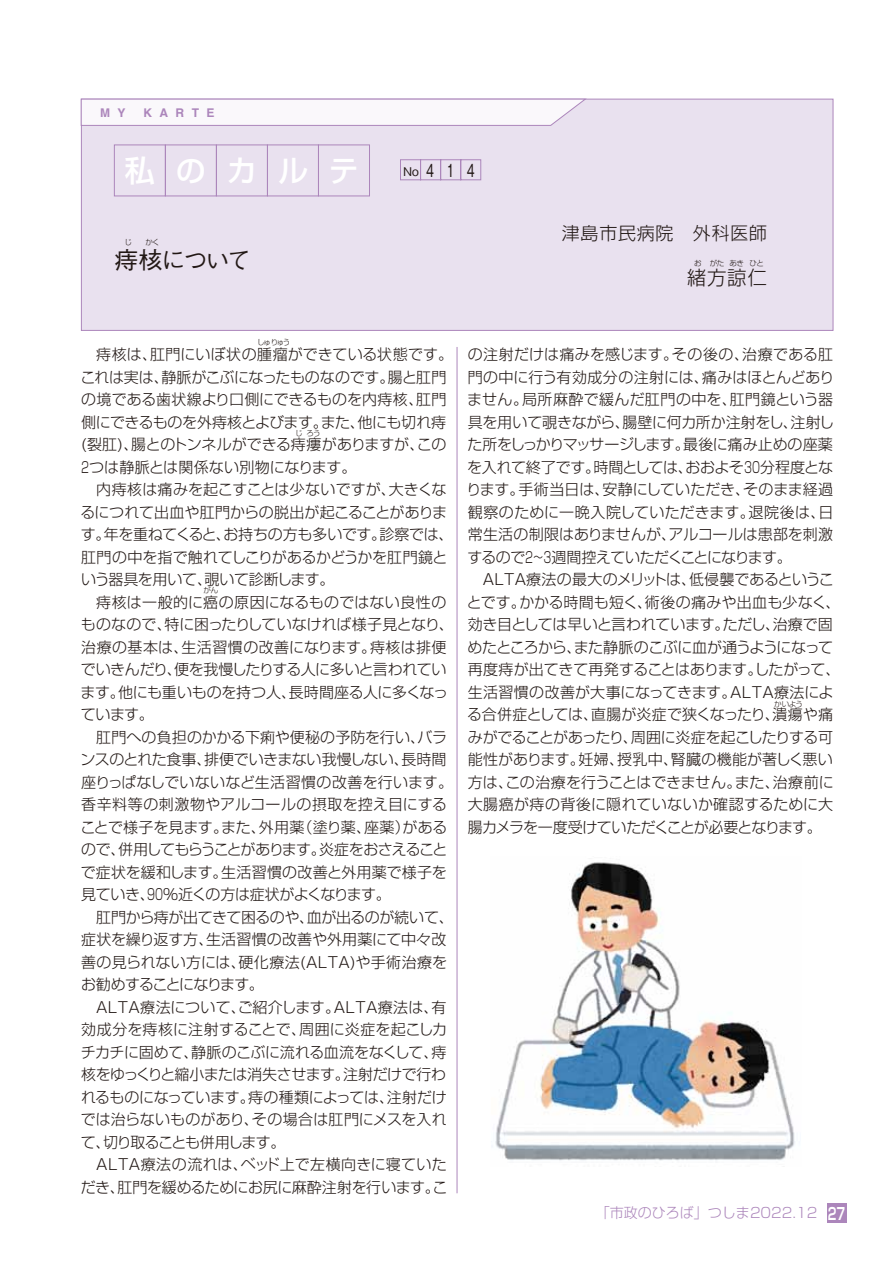
<style>
.page{position:relative;width:893px;height:1263px;background:#fff}
.page>*{position:absolute;margin:0;border:0;box-sizing:border-box;transform-origin:0 0}
.t1{font:500 30px "Shin Go Pr 6";letter-spacing:.7em;color:#fff}
.t2{font:500 24px "Gothic BBB Pr 6";letter-spacing:-.08em;color:#221815}
.t3{font:300 19.5px "Shin Go Pr 6";color:#221815}
.t4{font:300 18px "Shin Go Pr 6";letter-spacing:.04em;color:#221815}
.t5{font:500 18px "Gothic BBB Pr 6";color:#221815;scale:.7 1}
.t6{font:300 15px/22.5px "Shin Go Pr 6";letter-spacing:-.01em;color:#221815}
.t7{font:300 14.1px "Shin Go Pr 6";color:#ac86bb}
.t8{font:700 12px "Helvetica";letter-spacing:.62em;color:#ac86bb}
.t9{font:300 7.5px "Shin Go Pr 6";letter-spacing:-.09em;color:#221815}
.s1{font-size:12px}
.s2{font-family:"Shin Go Pr 6 De";font-weight:700;font-size:16.5px;color:#fff}
</style>
<div class="page">
<div style="left:81px;top:99px;width:752px;height:232px;background:#e9e1ef;border:1px solid #ac86bb"></div>
<svg style="left:80px;top:98px;width:507px;height:28px;background:#f2edf5"></svg>
<svg style="left:400px;top:159px;width:82px;height:22px"></svg>
<div style="left:114px;top:144px;width:52px;height:52px;border:1px solid #ac86bb"></div>
<div style="left:165px;top:144px;width:52px;height:52px;border:1px solid #ac86bb"></div>
<div style="left:216px;top:144px;width:52px;height:52px;border:1px solid #ac86bb"></div>
<div style="left:267px;top:144px;width:52px;height:52px;border:1px solid #ac86bb"></div>
<div style="left:318px;top:144px;width:52px;height:52px;border:1px solid #ac86bb"></div>
<hr style="left:457px;top:347px;width:1px;height:846px;background:#ac86bb">
<img style="left:492px;top:862px;width:303px;height:299px">
<div style="left:827px;top:1203px;width:19px;height:19px;background:#ac86bb"></div>
<p class="t8" style="left:100px;top:103px;width:27px">M Y</p>
<p class="t8" style="left:143px;top:103px;width:73px">KARTE</p>
<h1 class="t1" style="left:125px;top:146px;width:236px">私のカルテ</h1>
<p class="t5" style="left:403px;top:155px;width:104px"><span class="s1">No</span>4 1 4</p>
<p class="t9" style="left:124px;top:236px;width:9px">じ</p>
<p class="t9" style="left:145px;top:236px;width:16px">かく</p>
<h2 class="t2" style="left:114px;top:240px;width:138px">痔核について</h2>
<p class="t4" style="left:562px;top:218px;width:207px">津島市民病院　外科医師</p>
<h3 class="t3" style="left:687px;top:261px;width:82px">緒方諒仁</h3>
<p class="t9" style="left:694px;top:257px;width:71px">お がた あき ひと</p>
<p class="t9" style="left:257px;top:336px;width:35px">しゅ りゅう</p>
<p class="t6" style="left:80px;top:342px;width:374px;text-indent:16px">痔核は、肛門にいぼ状の腫瘤ができている状態です。これは実は、静脈がこぶになったものなのです。腸と肛門の境である歯状線より口側にできるものを内痔核、肛門側にできるものを外痔核とよびます。また、他にも切れ痔(裂肛)、腸とのトンネルができる痔瘻がありますが、この<br>2つは静脈とは関係ない別物になります。</p>
<p class="t6" style="left:81px;top:477px;width:374px;text-indent:16px">内痔核は痛みを起こすことは少ないですが、大きくなるにつれて出血や肛門からの脱出が起こることがあります。年を重ねてくると、お持ちの方も多いです。診察では、肛門の中を指で触れてしこりがあるかどうかを肛門鏡という器具を用いて、覗いて診断します。</p>
<p class="t6" style="left:81px;top:589px;width:375px;text-indent:16px">痔核は一般的に癌の原因になるものではない良性のものなので、特に困ったりしていなければ様子見となり、治療の基本は、生活習慣の改善になります。痔核は排便でいきんだり、便を我慢したりする人に多いと言われています。他にも重いものを持つ人、長時間座る人に多くなっています。</p>
<p class="t6" style="left:80px;top:724px;width:374px;text-indent:16px">肛門への負担のかかる下痢や便秘の予防を行い、バランスのとれた食事、排便でいきまない我慢しない、長時間座りっぱなしでいないなど生活習慣の改善を行います。香辛料等の刺激物やアルコールの摂取を控え目にすることで様子を見ます。また、外用薬（塗り薬、座薬）があるので、併用してもらうことがあります。炎症をおさえることで症状を緩和します。生活習慣の改善と外用薬で様子を見ていき、90%近くの方は症状がよくなります。</p>
<p class="t6" style="left:81px;top:904px;width:374px;text-indent:15px">肛門から痔が出てきて困るのや、血が出るのが続いて、症状を繰り返す方、生活習慣の改善や外用薬にて中々改善の見られない方には、硬化療法(ALTA)や手術治療をお勧めすることになります。</p>
<p class="t6" style="left:81px;top:994px;width:368px;text-align:justify;text-indent:15px">ALTA療法について、ご紹介します。ALTA療法は、有効成分を痔核に注射することで、周囲に炎症を起こしカチカチに固めて、静脈のこぶに流れる血流をなくして、痔核をゆっくりと縮小または消失させます。注射だけで行われるものになっています。痔の種類によっては、注射だけでは治らないものがあり、その場合は肛門にメスを入れて、切り取ることも併用します。</p>
<p class="t6" style="left:81px;top:1152px;width:368px;text-align:right">ALTA療法の流れは、ベッド上で左横向きに寝ていただき、肛門を緩めるためにお尻に麻酔注射を行います。こ</p>
<p class="t9" style="left:295px;top:427px;width:27px">じ ろう</p>
<p class="t9" style="left:203px;top:584px;width:16px">がん</p>
<p class="t6" style="left:466px;top:342px;width:369px;text-align:justify">の注射だけは痛みを感じます。その後の、治療である肛門の中に行う有効成分の注射には、痛みはほとんどありません。局所麻酔で緩んだ肛門の中を、肛門鏡という器具を用いて覗きながら、腸壁に何カ所か注射をし、注射した所をしっかりマッサージします。最後に痛み止めの座薬を入れて終了です。時間としては、おおよそ30分程度となります。手術当日は、安静にしていただき、そのまま経過観察のために一晩入院していただきます。退院後は、日常生活の制限はありませんが、アルコールは患部を刺激するので2~3週間控えていただくことになります。</p>
<p class="t6" style="left:467px;top:567px;width:375px;text-indent:16px">ALTA療法の最大のメリットは、低侵襲であるということです。かかる時間も短く、術後の痛みや出血も少なく、効き目としては早いと言われています。ただし、治療で固めたところから、また静脈のこぶに血が通うようになって再度痔が出てきて再発することはあります。したがって、生活習慣の改善が大事になってきます。ALTA療法による合併症としては、直腸が炎症で狭くなったり、潰瘍や痛みがでることがあったり、周囲に炎症を起こしたりする可能性があります。妊婦、授乳中、腎臓の機能が著しく悪い方は、この治療を行うことはできません。また、治療前に大腸癌が痔の背後に隠れていないか確認するために大腸カメラを一度受けていただくことが必要となります。</p>
<p class="t9" style="left:774px;top:698px;width:30px">かいよう</p>
<p class="t7" style="left:596px;top:1201px;width:251px">「市政のひろば」つしま2022.12 <span class="s2">27</span></p>
</div>
